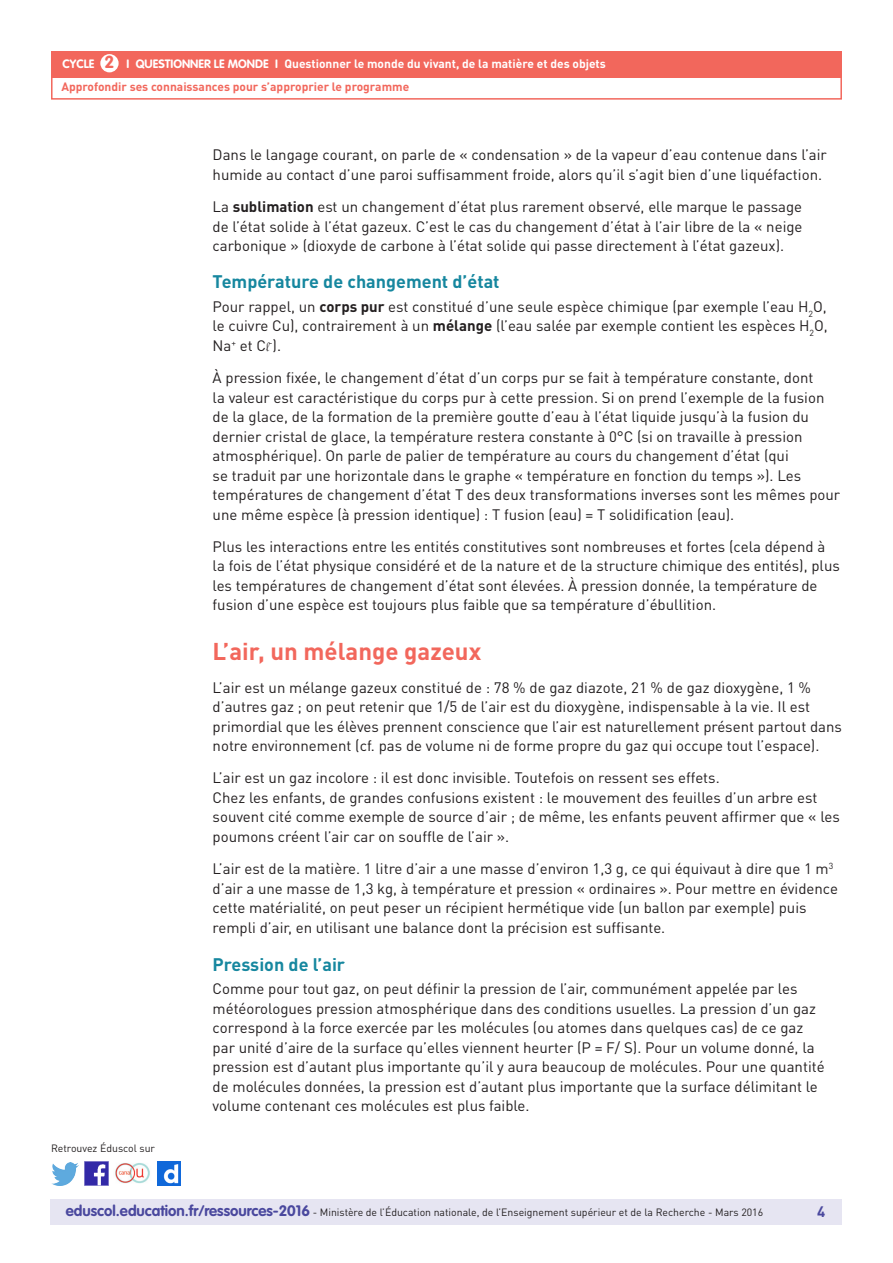
<style>
.page{position:relative;width:893px;height:1263px;background:#fff}
.page>*{position:absolute;margin:0;border:0;box-sizing:border-box;transform-origin:0 0}
._03_Titre_de_niveau{font:700 24px "DIN Pro";color:#f2675c}
._04_Titre_de_niveau{font:700 18px "DIN Pro";color:#16879f}
.t1{font:700 17.25px "VAG Rounded Std";color:#f2675c}
._06_Texte_courant{font:15px/19.5px "DIN Pro";color:#231f20}
.t2{font:700 15px "DIN Pro";color:#4a489e}
.t3{font:700 12px "DIN Pro";color:#f2675c}
.t4{font:700 12px "DIN Pro";color:#fff}
.t5{font:700 12px "VAG Rounded Std";color:#fff}
.t6{font:10.5px "DIN Pro";color:#231f20}
.s1{font-weight:700}
.s2{font-family:"French Script"}
.s3{font-family:"VAG Rounded Std";font-weight:700;font-size:15px;color:#4a489e}
</style>
<div class="page">
<div style="left:50px;top:1199px;width:791px;height:26px;background:#e6e5f2"></div>
<div style="left:51px;top:51px;width:791px;height:27px;background:#f2675c"></div>
<div style="left:100px;top:54px;width:19px;height:18px;background:#fff;border-radius:50%"></div>
<div style="left:51px;top:75px;width:791px;height:25px;border:2px solid #f2675c"></div>
<img style="left:85px;top:1162px;width:23px;height:23px">
<img style="left:51px;top:1163px;width:28px;height:22px">
<img style="left:158px;top:1162px;width:22px;height:23px">
<img style="left:115px;top:1163px;width:35px;height:21px">
<p class="t1" style="left:105px;top:52px;width:11px">2</p>
<p class="t4" style="left:284px;top:56px;width:323px">Questionner le monde du vivant, de la matière et des objets</p>
<p class="t3" style="left:61px;top:79px;width:349px">Approfondir ses connaissances pour s’approprier le programme</p>
<p class="t5" style="left:63px;top:57px;width:33px">CYCLE</p>
<p class="t5" style="left:127px;top:57px;width:153px">I QUESTIONNER LE MONDE I</p>
<p class="t6" style="left:51px;top:1141px;width:106px">Retrouvez Éduscol sur</p>
<p class="_06_Texte_courant" style="left:213px;top:145px;width:616px">Dans le langage courant, on parle de « condensation » de la vapeur d’eau contenue dans l’air humide au contact d’une paroi suffisamment froide, alors qu’il s’agit bien d’une liquéfaction.</p>
<p class="_06_Texte_courant" style="left:213px;top:197px;width:591px;text-align:justify">La <span class="s1">sublimation</span> est un changement d’état plus rarement observé, elle marque le passage de l’état solide à l’état gazeux. C’est le cas du changement d’état à l’air libre de la « neige carbonique » (dioxyde de carbone à l’état solide qui passe directement à l’état gazeux).</p>
<p class="_04_Titre_de_niveau" style="left:213px;top:270px;width:288px">Température de changement d’état</p>
<p class="_06_Texte_courant" style="left:213px;top:296px;width:617px">Pour rappel, un <span class="s1">corps pur</span> est constitué d’une seule espèce chimique (par exemple l’eau H<sub>2</sub>O, le cuivre Cu), contrairement à un <span class="s1">mélange</span> (l’eau salée par exemple contient les espèces H<sub>2</sub>O,</p>
<p class="_06_Texte_courant" style="left:213px;top:335px;width:70px">Na<sup>+</sup> et C<span class="s2">l</span><sup>-</sup>).</p>
<p class="_06_Texte_courant" style="left:213px;top:368px;width:629px">À pression fixée, le changement d’état d’un corps pur se fait à température constante, dont<br>la valeur est caractéristique du corps pur à cette pression. Si on prend l’exemple de la fusion de la glace, de la formation de la première goutte d’eau à l’état liquide jusqu’à la fusion du dernier cristal de glace, la température restera constante à 0°C (si on travaille à pression atmosphérique). On parle de palier de température au cours du changement d’état (qui<br>se traduit par une horizontale dans le graphe « température en fonction du temps »). Les températures de changement d’état T des deux transformations inverses sont les mêmes pour une même espèce (à pression identique) : T fusion (eau) = T solidification (eau).</p>
<p class="_06_Texte_courant" style="left:213px;top:536px;width:629px">Plus les interactions entre les entités constitutives sont nombreuses et fortes (cela dépend à la fois de l’état physique considéré et de la nature et de la structure chimique des entités), plus les températures de changement d’état sont élevées. À pression donnée, la température de fusion d’une espèce est toujours plus faible que sa température d’ébullition.</p>
<p class="_03_Titre_de_niveau" style="left:213px;top:636px;width:270px">L’air, un mélange gazeux</p>
<p class="_06_Texte_courant" style="left:213px;top:677px;width:631px">L’air est un mélange gazeux constitué de : 78 % de gaz diazote, 21 % de gaz dioxygène, 1 % d’autres gaz ; on peut retenir que 1/5 de l’air est du dioxygène, indispensable à la vie. Il est primordial que les élèves prennent conscience que l’air est naturellement présent partout dans notre environnement (cf. pas de volume ni de forme propre du gaz qui occupe tout l’espace).</p>
<p class="_06_Texte_courant" style="left:213px;top:768px;width:509px">L’air est un gaz incolore : il est donc invisible. Toutefois on ressent ses effets.</p>
<p class="_06_Texte_courant" style="left:213px;top:787px;width:629px">Chez les enfants, de grandes confusions existent : le mouvement des feuilles d’un arbre est souvent cité comme exemple de source d’air ; de même, les enfants peuvent affirmer que « les poumons créent l’air car on souffle de l’air ».</p>
<p class="_06_Texte_courant" style="left:213px;top:859px;width:627px">L’air est de la matière. 1 litre d’air a une masse d’environ 1,3 g, ce qui équivaut à dire que 1 m<sup>3 </sup>d’air a une masse de 1,3 kg, à température et pression « ordinaires ». Pour mettre en évidence cette matérialité, on peut peser un récipient hermétique vide (un ballon par exemple) puis rempli d’air, en utilisant une balance dont la précision est suffisante.</p>
<p class="_04_Titre_de_niveau" style="left:213px;top:952px;width:134px">Pression de l’air</p>
<p class="_06_Texte_courant" style="left:213px;top:979px;width:613px">Comme pour tout gaz, on peut définir la pression de l’air, communément appelée par les météorologues pression atmosphérique dans des conditions usuelles. La pression d’un gaz correspond à la force exercée par les molécules (ou atomes dans quelques cas) de ce gaz par unité d’aire de la surface qu’elles viennent heurter (P = F/ S). Pour un volume donné, la pression est d’autant plus importante qu’il y aura beaucoup de molécules. Pour une quantité de molécules données, la pression est d’autant plus importante que la surface délimitant le volume contenant ces molécules est plus faible.</p>
<p class="t6" style="left:66px;top:1205px;width:699px"><span class="s3">eduscol.education.fr/ressources-2016</span> - Ministère de l’Éducation nationale, de l’Enseignement supérieur et de la Recherche - Mars 2016</p>
<p class="t2" style="left:817px;top:1201px;width:10px">4</p>
</div>
